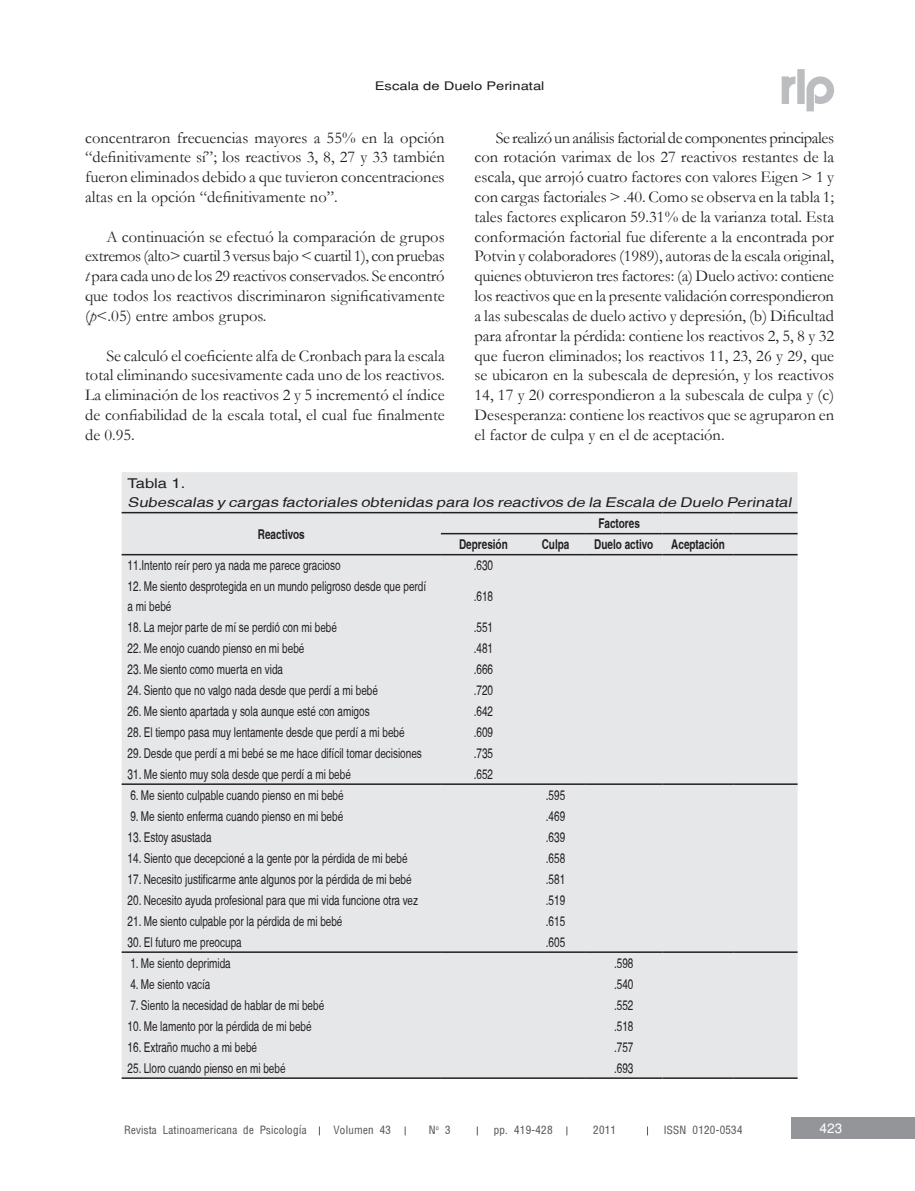
<style>
.page{position:relative;width:915px;height:1191px;background:#fff}
.page>*{position:absolute;margin:0;border:0;box-sizing:border-box;transform-origin:0 0}
.t1{font:16.5px/19.8px "Garamond";color:#231f20;text-align:justify}
.t2{font:condensed 13.5px/19.5px "Helvetica";color:#231f20;scale:.9 1}
.t3{font:italic condensed 13.5px "Helvetica";color:#231f20;scale:1.5 1}
.t4{font:700 condensed 13.5px "Helvetica";color:#231f20;scale:.9 1}
.t5{font:condensed 13.5px "Helvetica";color:#231f20;scale:1.5 1}
.t6{font:13.5px "Helvetica";color:#fff}
.t7{font:100 condensed 12.75px "Helvetica";color:#57585a}
.t8{font:11.7px "Helvetica";color:#231f20;scale:1.25 1}
.s1{font-style:italic}
.s2{font-weight:400}
</style>
<div class="page">
<div style="left:790px;top:1117px;width:124px;height:21px;background:#939598"></div>
<svg style="left:781px;top:69px;width:52px;height:42px"></svg>
<div style="left:122px;top:472px;width:675px;height:605px;background:#e6e7e9"></div>
<hr style="left:122px;top:512px;width:319px;height:1px;background:#231f20">
<hr style="left:122px;top:554px;width:319px;height:1px;background:#231f20">
<hr style="left:441px;top:512px;width:85px;height:1px;background:#231f20">
<hr style="left:526px;top:512px;width:59px;height:1px;background:#231f20">
<hr style="left:585px;top:512px;width:77px;height:1px;background:#231f20">
<hr style="left:662px;top:512px;width:71px;height:1px;background:#231f20">
<hr style="left:733px;top:512px;width:64px;height:1px;background:#231f20">
<hr style="left:441px;top:533px;width:85px;height:1px;background:#231f20">
<hr style="left:526px;top:533px;width:59px;height:1px;background:#231f20">
<hr style="left:585px;top:533px;width:77px;height:1px;background:#231f20">
<hr style="left:662px;top:533px;width:71px;height:1px;background:#231f20">
<hr style="left:733px;top:533px;width:64px;height:1px;background:#231f20">
<hr style="left:441px;top:554px;width:85px;height:1px;background:#231f20">
<hr style="left:526px;top:554px;width:59px;height:1px;background:#231f20">
<hr style="left:585px;top:554px;width:77px;height:1px;background:#231f20">
<hr style="left:662px;top:554px;width:71px;height:1px;background:#231f20">
<hr style="left:733px;top:554px;width:64px;height:1px;background:#231f20">
<hr style="left:122px;top:783px;width:319px;height:2px;background:#231f20">
<hr style="left:441px;top:783px;width:85px;height:2px;background:#231f20">
<hr style="left:526px;top:783px;width:59px;height:2px;background:#231f20">
<hr style="left:585px;top:783px;width:77px;height:2px;background:#231f20">
<hr style="left:662px;top:783px;width:71px;height:2px;background:#231f20">
<hr style="left:733px;top:783px;width:64px;height:2px;background:#231f20">
<hr style="left:122px;top:951px;width:319px;height:2px;background:#231f20">
<hr style="left:441px;top:951px;width:85px;height:2px;background:#231f20">
<hr style="left:526px;top:951px;width:59px;height:2px;background:#231f20">
<hr style="left:585px;top:951px;width:77px;height:2px;background:#231f20">
<hr style="left:662px;top:951px;width:71px;height:2px;background:#231f20">
<hr style="left:733px;top:951px;width:64px;height:2px;background:#231f20">
<hr style="left:122px;top:1077px;width:319px;height:2px;background:#231f20">
<hr style="left:441px;top:1077px;width:85px;height:2px;background:#231f20">
<hr style="left:526px;top:1077px;width:59px;height:2px;background:#231f20">
<hr style="left:585px;top:1077px;width:77px;height:2px;background:#231f20">
<hr style="left:662px;top:1077px;width:71px;height:2px;background:#231f20">
<hr style="left:733px;top:1077px;width:64px;height:2px;background:#231f20">
<p class="t8" style="left:374px;top:78px;width:137px">Escala de Duelo Perinatal</p>
<p class="t1" style="left:85px;top:127px;width:361px">concentraron frecuencias mayores a 55% en la opción “definitivamente sí”; los reactivos 3, 8, 27 y 33 también fueron eliminados debido a que tuvieron concentraciones altas en la opción “definitivamente no”.</p>
<p class="t1" style="left:85px;top:226px;width:361px;text-indent:21px">A continuación se efectuó la comparación de grupos extremos (alto&gt; cuartil 3 versus bajo &lt; cuartil 1), con pruebas <span class="s1">t</span> para cada uno de los 29 reactivos conservados. Se encontró que todos los reactivos discriminaron significativamente (<span class="s1">p</span>&lt;.05) entre ambos grupos.</p>
<p class="t1" style="left:85px;top:345px;width:361px;text-indent:21px">Se calculó el coeficiente alfa de Cronbach para la escala total eliminando sucesivamente cada uno de los reactivos.<br>La eliminación de los reactivos 2 y 5 incrementó el índice de confiabilidad de la escala total, el cual fue finalmente de 0.95.</p>
<p class="t1" style="left:474px;top:127px;width:361px;text-indent:21px">Se realizó un análisis factorial de componentes principales con rotación varimax de los 27 reactivos restantes de la escala, que arrojó cuatro factores con valores Eigen &gt; 1 y con cargas factoriales &gt; .40. Como se observa en la tabla 1; tales factores explicaron 59.31% de la varianza total. Esta conformación factorial fue diferente a la encontrada por Potvin y colaboradores (1989), autoras de la escala original, quienes obtuvieron tres factores: (a) Duelo activo: contiene los reactivos que en la presente validación correspondieron a las subescalas de duelo activo y depresión, (b) Dificultad para afrontar la pérdida: contiene los reactivos 2, 5, 8 y 32 que fueron eliminados; los reactivos 11, 23, 26 y 29, que se ubicaron en la subescala de depresión, y los reactivos 14, 17 y 20 correspondieron a la subescala de culpa y (c)<br>Desesperanza: contiene los reactivos que se agruparon en el factor de culpa y en el de aceptación.</p>
<p class="t5" style="left:128px;top:475px;width:40px">Tabla 1.</p>
<p class="t3" style="left:128px;top:494px;width:446px">Subescalas y cargas factoriales obtenidas para los reactivos de la Escala de Duelo Perinatal</p>
<p class="t4" style="left:258px;top:525px;width:53px">Reactivos</p>
<p class="t4" style="left:598px;top:515px;width:47px">Factores</p>
<p class="t4" style="left:459px;top:536px;width:56px">Depresión</p>
<p class="t4" style="left:541px;top:536px;width:32px">Culpa</p>
<p class="t4" style="left:594px;top:536px;width:67px">Duelo activo</p>
<p class="t4" style="left:671px;top:536px;width:61px">Aceptación</p>
<p class="t2" style="left:128px;top:555px;width:238px">11.Intento reír pero ya nada me parece gracioso</p>
<p class="t2" style="left:473px;top:555px;width:23px">.630</p>
<p class="t2" style="left:128px;top:576px;width:333px">12. Me siento desprotegida en un mundo peligroso desde que perdí a mi bebé</p>
<p class="t2" style="left:473px;top:586px;width:23px">.618</p>
<p class="t2" style="left:128px;top:617px;width:234px">18. La mejor parte de mí se perdió con mi bebé</p>
<p class="t2" style="left:473px;top:617px;width:23px">.551</p>
<p class="t2" style="left:128px;top:638px;width:198px">22. Me enojo cuando pienso en mi bebé</p>
<p class="t2" style="left:473px;top:638px;width:23px">.481</p>
<p class="t2" style="left:128px;top:659px;width:174px">23. Me siento como muerta en vida</p>
<p class="t2" style="left:473px;top:659px;width:23px">.666</p>
<p class="t2" style="left:128px;top:680px;width:279px">24. Siento que no valgo nada desde que perdí a mi bebé</p>
<p class="t2" style="left:473px;top:680px;width:23px">.720</p>
<p class="t2" style="left:128px;top:701px;width:270px">26. Me siento apartada y sola aunque esté con amigos</p>
<p class="t2" style="left:473px;top:701px;width:23px">.642</p>
<p class="t2" style="left:128px;top:722px;width:309px">28. El tiempo pasa muy lentamente desde que perdí a mi bebé</p>
<p class="t2" style="left:473px;top:722px;width:23px">.609</p>
<p class="t2" style="left:128px;top:743px;width:328px">29. Desde que perdí a mi bebé se me hace difícil tomar decisiones</p>
<p class="t2" style="left:473px;top:743px;width:23px">.735</p>
<p class="t2" style="left:128px;top:764px;width:249px">31. Me siento muy sola desde que perdí a mi bebé</p>
<p class="t2" style="left:473px;top:764px;width:23px">.652</p>
<p class="t2" style="left:130px;top:785px;width:238px">6. Me siento culpable cuando pienso en mi bebé</p>
<p class="t2" style="left:545px;top:785px;width:23px">.595</p>
<p class="t2" style="left:130px;top:806px;width:238px">9. Me siento enferma cuando pienso en mi bebé</p>
<p class="t2" style="left:545px;top:806px;width:23px">.469</p>
<p class="t2" style="left:128px;top:827px;width:95px">13. Estoy asustada</p>
<p class="t2" style="left:545px;top:827px;width:23px">.639</p>
<p class="t2" style="left:128px;top:848px;width:312px">14. Siento que decepcioné a la gente por la pérdida de mi bebé</p>
<p class="t2" style="left:545px;top:848px;width:23px">.658</p>
<p class="t2" style="left:128px;top:869px;width:317px">17. Necesito justificarme ante algunos por la pérdida de mi bebé</p>
<p class="t2" style="left:545px;top:869px;width:23px">.581</p>
<p class="t2" style="left:128px;top:890px;width:324px">20. Necesito ayuda profesional para que mi vida funcione otra vez</p>
<p class="t2" style="left:545px;top:890px;width:23px">.519</p>
<p class="t2" style="left:128px;top:911px;width:240px">21. Me siento culpable por la pérdida de mi bebé</p>
<p class="t2" style="left:545px;top:911px;width:23px">.615</p>
<p class="t2" style="left:128px;top:932px;width:128px">30. El futuro me preocupa</p>
<p class="t2" style="left:545px;top:932px;width:23px">.605</p>
<p class="t2" style="left:130px;top:953px;width:113px">1. Me siento deprimida</p>
<p class="t2" style="left:614px;top:953px;width:23px">.598</p>
<p class="t2" style="left:130px;top:974px;width:90px">4. Me siento vacía</p>
<p class="t2" style="left:614px;top:974px;width:23px">.540</p>
<p class="t2" style="left:130px;top:995px;width:217px">7. Siento la necesidad de hablar de mi bebé</p>
<p class="t2" style="left:614px;top:995px;width:23px">.552</p>
<p class="t2" style="left:128px;top:1016px;width:206px">10. Me lamento por la pérdida de mi bebé</p>
<p class="t2" style="left:614px;top:1016px;width:23px">.518</p>
<p class="t2" style="left:128px;top:1037px;width:145px">16. Extraño mucho a mi bebé</p>
<p class="t2" style="left:614px;top:1037px;width:23px">.757</p>
<p class="t2" style="left:128px;top:1058px;width:177px">25. Lloro cuando pienso en mi bebé</p>
<p class="t2" style="left:614px;top:1058px;width:23px">.693</p>
<p class="t7" style="left:124px;top:1122px;width:184px">Revista Latinoamericana de Psicolog<span class="s2">í</span>a</p>
<p class="t7" style="left:333px;top:1122px;width:59px">Volumen 43</p>
<p class="t7" style="left:428px;top:1122px;width:24px">N<sup>o</sup> 3</p>
<p class="t7" style="left:493px;top:1122px;width:61px">pp. 419-428</p>
<p class="t7" style="left:593px;top:1122px;width:25px">2011</p>
<p class="t7" style="left:663px;top:1122px;width:81px">ISSN 0120-0534</p>
<p class="t6" style="left:819px;top:1120px;width:24px">423</p>
</div>
